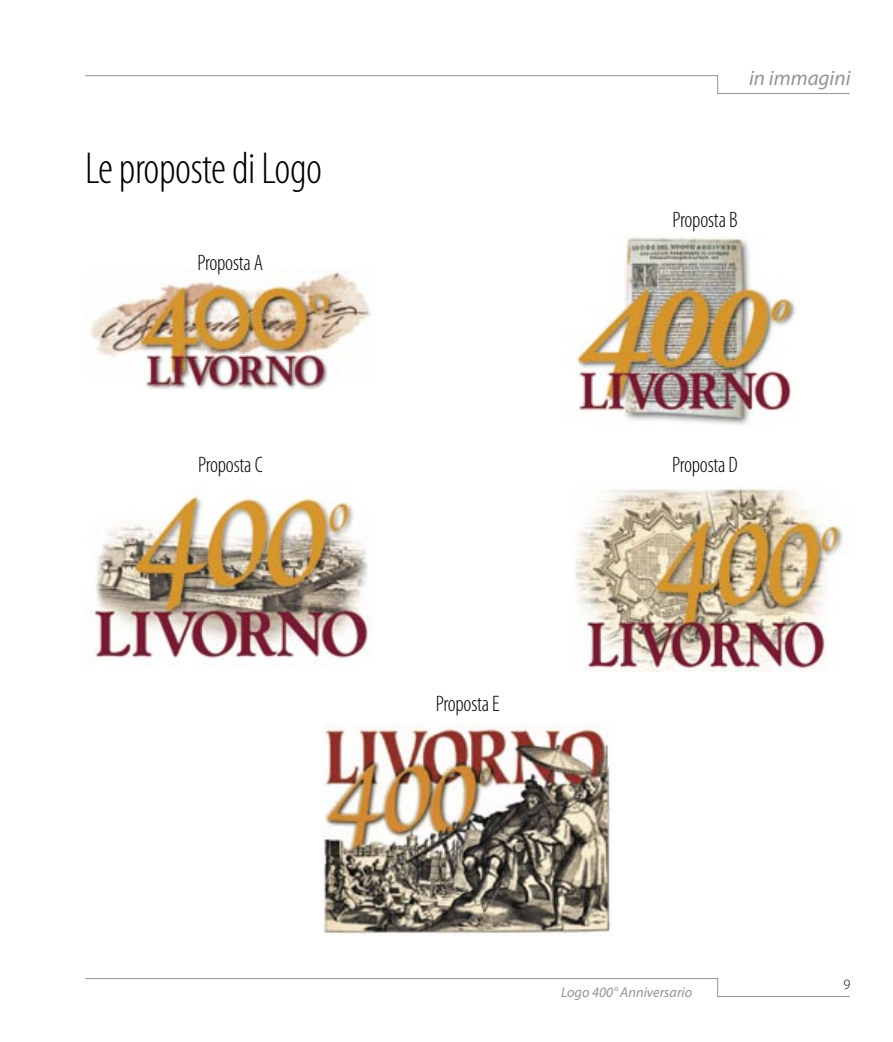
<style>
.page{position:relative;width:893px;height:1042px;background:#fff}
.page>*{position:absolute;margin:0;border:0;box-sizing:border-box;transform-origin:0 0}
.Testo_articoli{font:300 condensed 45px "Myriad Pro";letter-spacing:-.01em;color:#000}
.Testo_articoli-2{font:300 condensed 22.5px "Myriad Pro";letter-spacing:-.01em;color:#000}
.t1{font:italic 21px "Myriad Pro";color:#939393}
.t2{font:italic 14.25px "Myriad Pro";color:#939393}
.t3{font:300 14.25px "Myriad Pro";color:#000}
</style>
<div class="page">
<svg style="left:85px;top:75px;width:765px;height:19px"></svg>
<svg style="left:85px;top:978px;width:765px;height:19px"></svg>
<img style="left:322px;top:723px;width:289px;height:212px">
<img style="left:94px;top:487px;width:279px;height:171px">
<img style="left:575px;top:489px;width:274px;height:182px">
<img style="left:90px;top:268px;width:281px;height:121px">
<img style="left:572px;top:237px;width:224px;height:188px">
<p class="Testo_articoli" style="left:85px;top:144px;width:239px">Le proposte di Logo</p>
<p class="Testo_articoli-2" style="left:197px;top:251px;width:67px">Proposta A</p>
<p class="t1" style="left:749px;top:67px;width:103px">in immagini</p>
<p class="Testo_articoli-2" style="left:673px;top:207px;width:66px">Proposta B</p>
<p class="Testo_articoli-2" style="left:198px;top:452px;width:66px">Proposta C</p>
<p class="Testo_articoli-2" style="left:672px;top:452px;width:67px">Proposta D</p>
<p class="Testo_articoli-2" style="left:436px;top:691px;width:65px">Proposta E</p>
<p class="t2" style="left:561px;top:985px;width:133px">Logo 400° Anniversario</p>
<p class="t3" style="left:843px;top:976px;width:8px">9</p>
</div>
